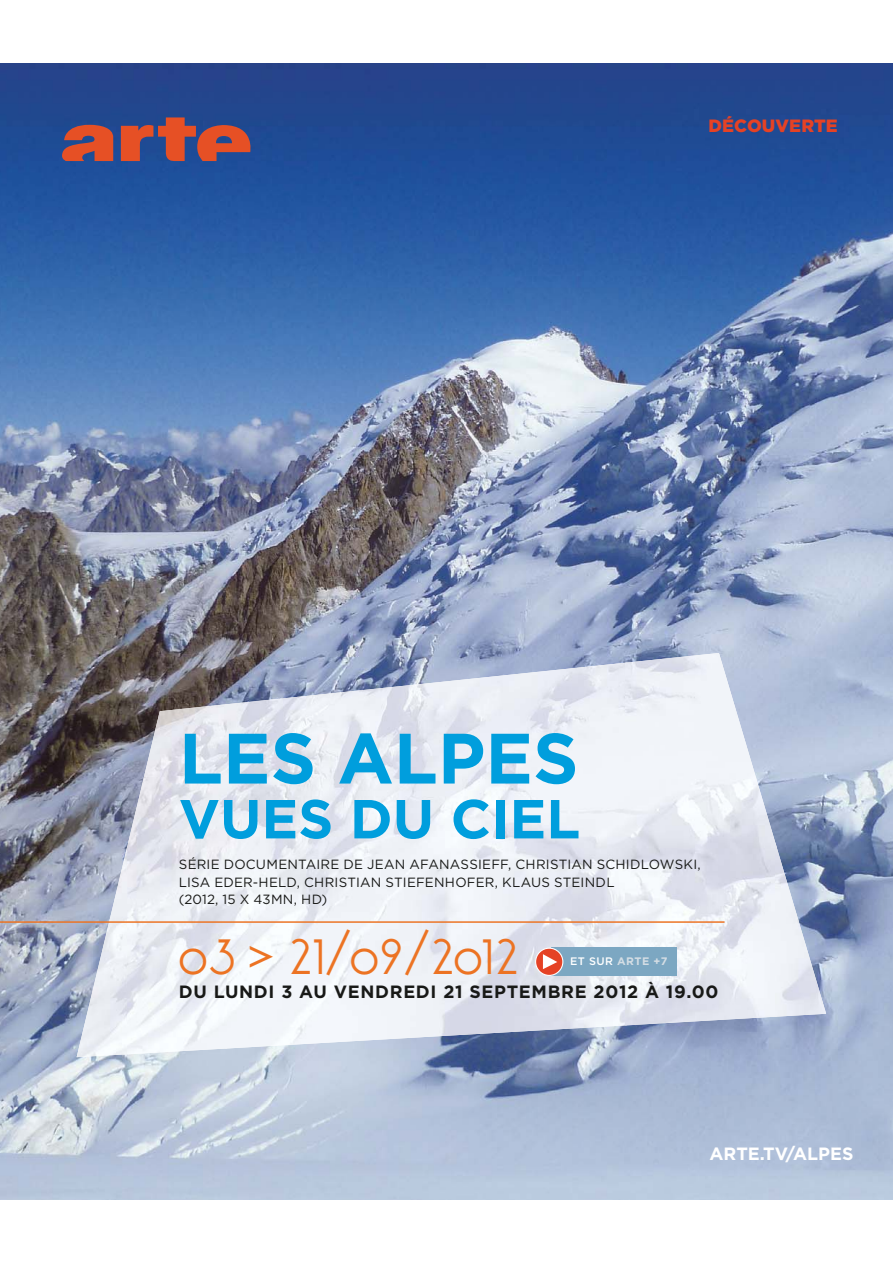
<style>
.page{position:relative;width:893px;height:1263px;background:#fff}
.page>*{position:absolute;margin:0;border:0;box-sizing:border-box;transform-origin:0 0}
.t1{font:700 71.1px "Gotham";color:#009edd}
.t2{font:700 54.9px "Gotham";color:#009edd}
.t3{font:47.4px "Oksana MOD";letter-spacing:-.035em;color:#ec7323}
.t4{font:700 17.85px "Gotham";letter-spacing:.04em;color:#181917}
.t5{font:700 17.85px "Gotham";color:#fff}
.t6{font:900 17.85px "Gotham";letter-spacing:.005em;color:#e54225}
.t7{font:13.35px/17.9px "Gotham";letter-spacing:.015em;color:#181917}
.t8{font:700 10.95px "Gotham";color:#d4dde4}
.s1{font-weight:500;color:#fff}
</style>
<div class="page">
<img style="left:0;top:64px;width:893px;height:1135px">
<img style="left:226px;top:653px;width:551px;height:404px">
<img style="left:126px;top:703px;width:101px;height:354px">
<img style="left:77px;top:848px;width:50px;height:209px">
<img style="left:776px;top:843px;width:50px;height:175px">
<hr style="left:0;top:921px;width:724px;height:2px;background:#ec7323">
<svg style="left:62px;top:117px;width:193px;height:44px;background:#884d58"></svg>
<div style="left:551px;top:948px;width:126px;height:28px;background:#7ca7c2"></div>
<div style="left:536px;top:948px;width:27px;height:27px;background:#e54225;border-radius:50%"></div>
<div style="left:535px;top:948px;width:28px;height:28px;border:1px solid #fff;border-radius:50%"></div>
<svg style="left:543px;top:954px;width:14px;height:15px"></svg>
<h3 class="t6" style="left:708px;top:117px;width:131px">DÉCOUVERTE</h3>
<h1 class="t1" style="left:179px;top:733px;width:401px">LES ALPES</h1>
<h2 class="t2" style="left:179px;top:799px;width:403px">VUES DU CIEL</h2>
<p class="t7" style="left:179px;top:856px;width:523px">SÉRIE DOCUMENTAIRE DE JEAN AFANASSIEFF, CHRISTIAN SCHIDLOWSKI,<br>LISA EDER-HELD, CHRISTIAN STIEFENHOFER, KLAUS STEINDL<br>(2012, 15 X 43MN, HD)</p>
<h3 class="t3" style="left:179px;top:919px;width:342px">03 &gt; 21/09/2012</h3>
<h3 class="t4" style="left:179px;top:985px;width:541px">DU LUNDI 3 AU VENDREDI 21 SEPTEMBRE 2012 À 19.00</h3>
<p class="t8" style="left:570px;top:957px;width:99px"><span class="s1">ET SUR</span> ARTE +7</p>
<h3 class="t5" style="left:709px;top:1147px;width:145px">ARTE.TV/ALPES</h3>
</div>
